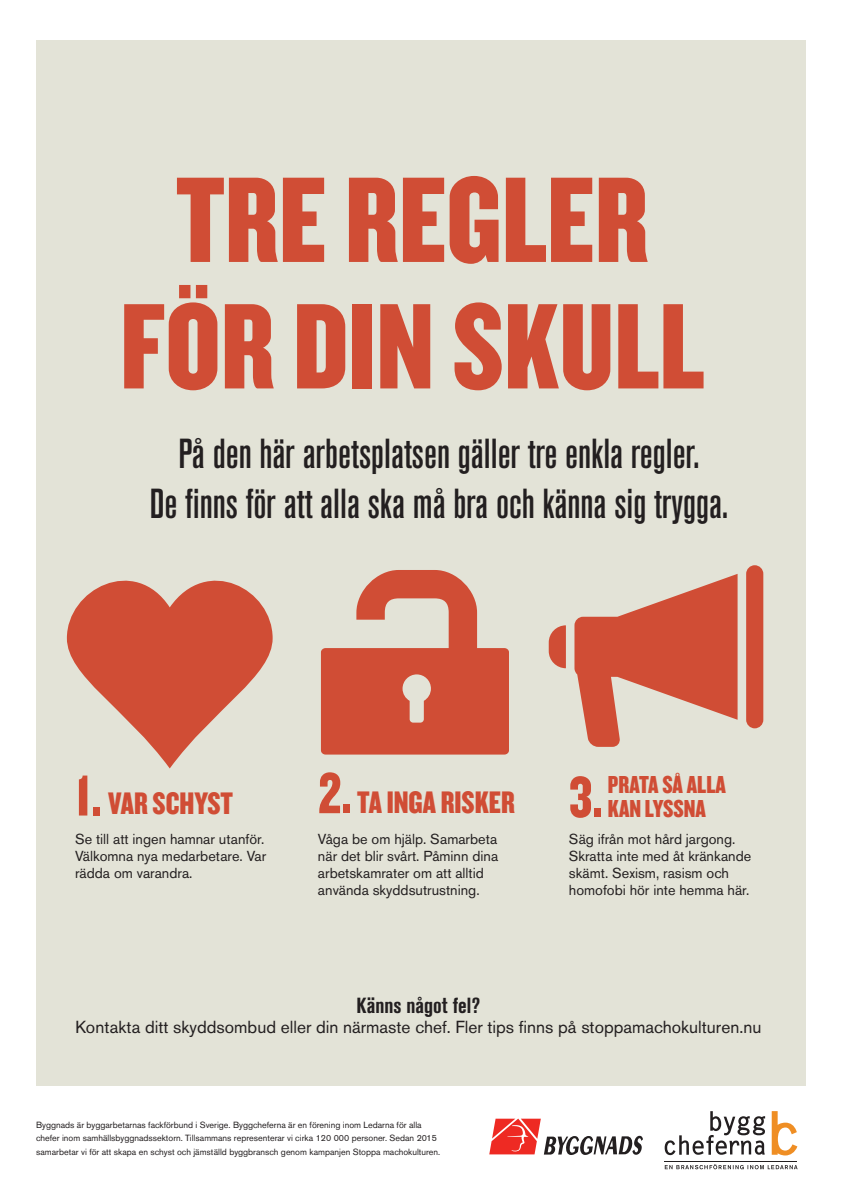
<style>
.page{position:relative;width:842px;height:1191px;background:#fff}
.page>*{position:absolute;margin:0;border:0;box-sizing:border-box;transform-origin:0 0}
.t1{font:126.5px/126.5px "Knockout HTF69 Full Liteweight";color:#d04d35;text-align:center}
.t2{font:60px "Knockout HTF69 Full Liteweight";color:#d04d35}
.t3{font:500 condensed 41.5px/49.8px "Akzidenz Grotesk Pro";color:#231f20;text-align:center}
.t4{font:32.3px "Knockout HTF69 Full Liteweight";color:#d04d35}
.t5{font:25.5px/24.4px "Knockout HTF69 Full Liteweight";color:#d04d35}
.t6{font:700 condensed 21.7px "Akzidenz Grotesk Pro";color:#231f20}
.t7{font:17.3px "Akzidenz Grotesk Pro";color:#231f20}
.t8{font:14.4px/17px "Akzidenz Grotesk Pro";color:#231f20}
.t9{font:8.9px/13.4px "Akzidenz Grotesk Pro";color:#231f20}
</style>
<div class="page">
<div style="left:36px;top:40px;width:770px;height:1046px;background:#e3e3d7"></div>
<svg style="left:489px;top:1118px;width:154px;height:37px"></svg>
<svg style="left:665px;top:1164px;width:132px;height:5px"></svg>
<svg style="left:665px;top:1111px;width:100px;height:44px"></svg>
<hr style="left:664px;top:1161px;width:133px;height:1px;background:#231f20">
<svg style="left:772px;top:1111px;width:25px;height:44px"></svg>
<svg style="left:67px;top:580px;width:206px;height:188px;fill:#d04d35"></svg>
<svg style="left:549px;top:565px;width:214px;height:182px"></svg>
<svg style="left:321px;top:570px;width:188px;height:184px"></svg>
<h1 class="t1" style="left:120px;top:160px;width:586px">TRE REGLER<br>FÖR DIN SKULL</h1>
<h3 class="t3" style="left:150px;top:427px;width:580px">På den här arbetsplatsen gäller tre enkla regler.<br>De finns för att alla ska må bra och känna sig trygga.</h3>
<h2 class="t2" style="left:75px;top:764px;width:27px">1.</h2>
<h2 class="t2" style="left:318px;top:762px;width:35px">2.</h2>
<h2 class="t2" style="left:569px;top:766px;width:35px">3.</h2>
<h3 class="t5" style="left:608px;top:772px;width:119px">PRATA SÅ ALLA<br>KAN LYSSNA</h3>
<h3 class="t4" style="left:108px;top:786px;width:126px">VAR SCHYST</h3>
<h3 class="t4" style="left:357px;top:785px;width:159px">TA INGA RISKER</h3>
<h3 class="t8" style="left:75px;top:831px;width:193px">Se till att ingen hamnar utanför.<br>Välkomna nya medarbetare. Var rädda om varandra.</h3>
<h3 class="t8" style="left:318px;top:831px;width:182px">Våga be om hjälp. Samarbeta när det blir svårt. Påminn dina arbetskamrater om att alltid använda skyddsutrustning.</h3>
<h3 class="t8" style="left:569px;top:831px;width:184px">Säg ifrån mot hård jargong.<br>Skratta inte med åt kränkande skämt. Sexism, rasism och homofobi hör inte hemma här.</h3>
<h3 class="t6" style="left:357px;top:991px;width:125px">Känns något fel?</h3>
<h3 class="t7" style="left:76px;top:1016px;width:687px">Kontakta ditt skyddsombud eller din närmaste chef. Fler tips finns på stoppamachokulturen.nu</h3>
<p class="t9" style="left:36px;top:1118px;width:406px">Byggnads är byggarbetarnas fackförbund i Sverige. Byggcheferna är en förening inom Ledarna för alla chefer inom samhällsbyggnadssektorn. Tillsammans representerar vi cirka 120 000 personer. Sedan 2015 samarbetar vi för att skapa en schyst och jämställd byggbransch genom kampanjen Stoppa machokulturen.</p>
</div>
